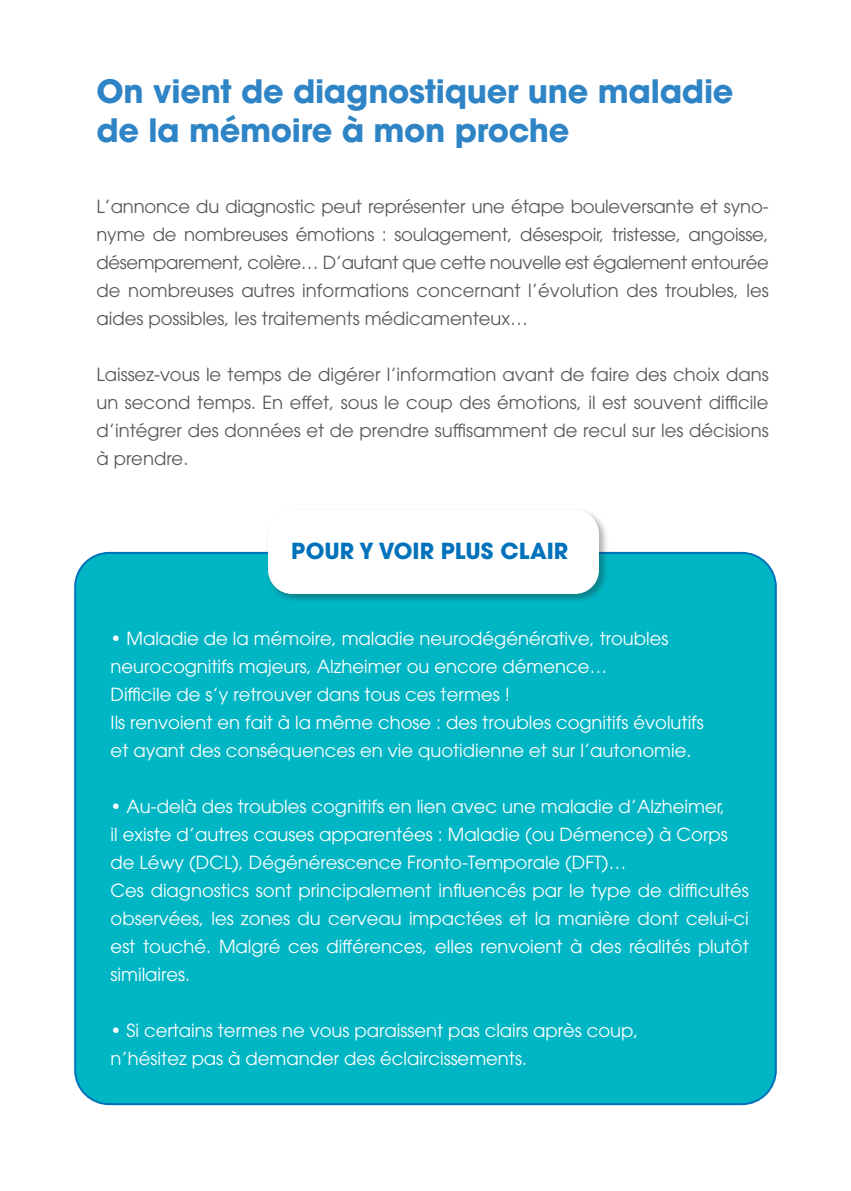
<style>
.page{position:relative;width:851px;height:1191px;background:#fff}
.page>*{position:absolute;margin:0;border:0;box-sizing:border-box;transform-origin:0 0}
.t1{font:700 32px/38.4px "ITC Avant Garde Std";letter-spacing:-.01em;color:#2e84c5}
.t2{font:700 22px "ITC Avant Garde Std";color:#0072bc}
.t3{font:18px/28px "ITC Avant Garde Std";color:#fff;text-align:justify}
.t4{font:18px/28px "ITC Avant Garde Std";color:#57585a;text-align:justify}
</style>
<div class="page">
<div style="left:75px;top:553px;width:700px;height:551px;background:#00b6c4;border-radius:34px"></div>
<div style="left:266px;top:508px;width:343px;height:96px;background:#231f20;opacity:.35"></div>
<div style="left:268px;top:510px;width:331px;height:84px;background:#fff;border-radius:24px"></div>
<p class="t1" style="left:96px;top:72px;width:638px">On vient de diagnostiquer une maladie de la mémoire à mon proche</p>
<p class="t4" style="left:96px;top:192px;width:673px">L’annonce du diagnostic peut représenter une étape bouleversante et syno&shy;nyme de nombreuses émotions : soulagement, désespoir, tristesse, angoisse, désemparement, colère… D’autant que cette nouvelle est également entourée de nombreuses autres informations concernant l’évolution des troubles, les aides possibles, les traitements médicamenteux…</p>
<p class="t4" style="left:96px;top:360px;width:673px">Laissez-vous le temps de digérer l’information avant de faire des choix dans un second temps. En effet, sous le coup des émotions, il est souvent difficile d’intégrer des données et de prendre suffisamment de recul sur les décisions à prendre.</p>
<p class="t2" style="left:291px;top:536px;width:278px">POUR Y VOIR PLUS CLAIR</p>
<p class="t3" style="left:111px;top:624px;width:559px">• Maladie de la mémoire, maladie neurodégénérative, troubles</p>
<p class="t3" style="left:111px;top:652px;width:498px">neurocognitifs majeurs, Alzheimer ou encore démence…</p>
<p class="t3" style="left:111px;top:680px;width:401px">Difficile de s’y retrouver dans tous ces termes !</p>
<p class="t3" style="left:111px;top:708px;width:594px">Ils renvoient en fait à la même chose : des troubles cognitifs évolutifs</p>
<p class="t3" style="left:111px;top:736px;width:582px">et ayant des conséquences en vie quotidienne et sur l’autonomie.</p>
<p class="t3" style="left:111px;top:792px;width:616px">• Au-delà des troubles cognitifs en lien avec une maladie d’Alzheimer,</p>
<p class="t3" style="left:111px;top:820px;width:618px">il existe d’autres causes apparentées : Maladie (ou Démence) à Corps</p>
<p class="t3" style="left:111px;top:848px;width:517px">de Léwy (DCL), Dégénérescence Fronto-Temporale (DFT)…</p>
<p class="t3" style="left:111px;top:876px;width:639px">Ces diagnostics sont principalement influencés par le type de difficultés observées, les zones du cerveau impactées et la manière dont celui-ci est touché. Malgré ces différences, elles renvoient à des réalités plutôt similaires.</p>
<p class="t3" style="left:111px;top:1016px;width:529px">• Si certains termes ne vous paraissent pas clairs après coup,</p>
<p class="t3" style="left:111px;top:1044px;width:418px">n’hésitez pas à demander des éclaircissements.</p>
</div>
